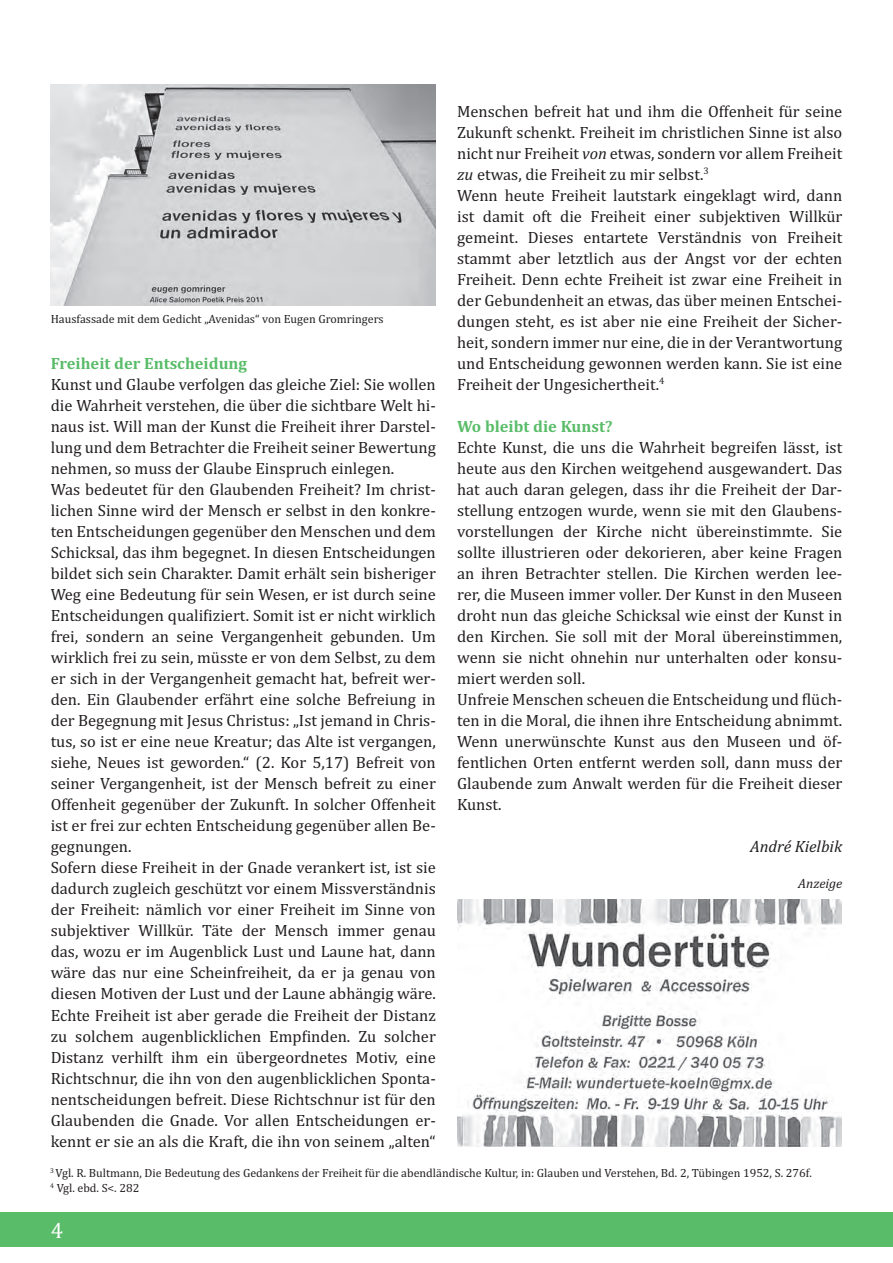
<style>
.page{position:relative;width:893px;height:1263px;background:#fff}
.page>*{position:absolute;margin:0;border:0;box-sizing:border-box;transform-origin:0 0}
.t1{font:22.5px "Cambria";color:#fff}
.t2{font:16.5px/21px "Cambria";color:#231f20}
.t3{font:700 16.5px "Cambria";color:#59bc68}
.t4{font:italic 16.5px "Cambria";color:#231f20}
.t5{font:italic 13.5px "Cambria";letter-spacing:-.005em;color:#231f20}
.t6{font:12px/15px "Cambria";color:#231f20}
.s1{font-style:italic}
</style>
<div class="page">
<div style="left:0;top:1211px;width:892px;height:34px;background:#59bc68"></div>
<img style="left:51px;top:85px;width:384px;height:221px">
<img style="left:457px;top:899px;width:384px;height:247px">
<p class="t6" style="left:51px;top:311px;width:334px">Hausfassade mit dem Gedicht „Avenidas“ von Eugen Gromringers</p>
<p class="t3" style="left:51px;top:351px;width:198px">Freiheit der Entscheidung</p>
<p class="t2" style="left:51px;top:373px;width:386px">Kunst und Glaube verfolgen das gleiche Ziel: Sie wollen die Wahrheit verstehen, die über die sichtbare Welt hi&shy;naus ist. Will man der Kunst die Freiheit ihrer Darstel&shy;lung und dem Betrachter die Freiheit seiner Bewertung nehmen, so muss der Glaube Einspruch einlegen.<br>Was bedeutet für den Glaubenden Freiheit? Im christ&shy;lichen Sinne wird der Mensch er selbst in den konkre&shy;ten Entscheidungen gegenüber den Menschen und dem Schicksal, das ihm begegnet. In diesen Entscheidungen bildet sich sein Charakter. Damit erhält sein bisheriger Weg eine Bedeutung für sein Wesen, er ist durch seine Entscheidungen qualifiziert. Somit ist er nicht wirklich frei, sondern an seine Vergangenheit gebunden. Um wirklich frei zu sein, müsste er von dem Selbst, zu dem er sich in der Vergangenheit gemacht hat, befreit wer&shy;den. Ein Glaubender erfährt eine solche Befreiung in der Begegnung mit Jesus Christus: „Ist jemand in Chris&shy;tus, so ist er eine neue Kreatur; das Alte ist vergangen, siehe, Neues ist geworden.“ (2. Kor 5,17) Befreit von seiner Vergangenheit, ist der Mensch befreit zu einer Offenheit gegenüber der Zukunft. In solcher Offenheit ist er frei zur echten Entscheidung gegenüber allen Be&shy;gegnungen.<br>Sofern diese Freiheit in der Gnade verankert ist, ist sie dadurch zugleich geschützt vor einem Missverständnis der Freiheit: nämlich vor einer Freiheit im Sinne von subjektiver Willkür. Täte der Mensch immer genau das, wozu er im Augenblick Lust und Laune hat, dann wäre das nur eine Scheinfreiheit, da er ja genau von diesen Motiven der Lust und der Laune abhängig wäre.<br>Echte Freiheit ist aber gerade die Freiheit der Distanz zu solchem augenblicklichen Empfinden. Zu solcher Distanz verhilft ihm ein übergeordnetes Motiv, eine Richtschnur, die ihn von den augenblicklichen Sponta&shy;nentscheidungen befreit. Diese Richtschnur ist für den Glaubenden die Gnade. Vor allen Entscheidungen er&shy;kennt er sie an als die Kraft, die ihn von seinem „alten“</p>
<p class="t2" style="left:457px;top:101px;width:386px">Menschen befreit hat und ihm die Offenheit für seine Zukunft schenkt. Freiheit im christlichen Sinne ist also nicht nur Freiheit <span class="s1">von</span> etwas, sondern vor allem Freiheit <span class="s1">zu</span> etwas, die Freiheit zu mir selbst.<sup>3<br></sup>Wenn heute Freiheit lautstark eingeklagt wird, dann ist damit oft die Freiheit einer subjektiven Willkür gemeint. Dieses entartete Verständnis von Freiheit stammt aber letztlich aus der Angst vor der echten Freiheit. Denn echte Freiheit ist zwar eine Freiheit in der Gebundenheit an etwas, das über meinen Entschei&shy;dungen steht, es ist aber nie eine Freiheit der Sicher&shy;heit, sondern immer nur eine, die in der Verantwortung und Entscheidung gewonnen werden kann. Sie ist eine Freiheit der Ungesichertheit.<sup>4</sup></p>
<p class="t3" style="left:457px;top:414px;width:157px">Wo bleibt die Kunst?</p>
<p class="t2" style="left:457px;top:436px;width:386px">Echte Kunst, die uns die Wahrheit begreifen lässt, ist heute aus den Kirchen weitgehend ausgewandert. Das hat auch daran gelegen, dass ihr die Freiheit der Dar&shy;stellung entzogen wurde, wenn sie mit den Glaubens&shy;vorstellungen der Kirche nicht übereinstimmte. Sie sollte illustrieren oder dekorieren, aber keine Fragen an ihren Betrachter stellen. Die Kirchen werden lee&shy;rer, die Museen immer voller. Der Kunst in den Museen droht nun das gleiche Schicksal wie einst der Kunst in den Kirchen. Sie soll mit der Moral übereinstimmen, wenn sie nicht ohnehin nur unterhalten oder konsu&shy;miert werden soll.<br>Unfreie Menschen scheuen die Entscheidung und flüch&shy;ten in die Moral, die ihnen ihre Entscheidung abnimmt.<br>Wenn unerwünschte Kunst aus den Museen und öf&shy;fentlichen Orten entfernt werden soll, dann muss der Glaubende zum Anwalt werden für die Freiheit dieser Kunst.</p>
<p class="t4" style="left:749px;top:834px;width:94px">André Kielbik</p>
<p class="t5" style="left:798px;top:873px;width:45px">Anzeige</p>
<p class="t6" style="left:50px;top:1164px;width:762px"><sup>3</sup> Vgl. R. Bultmann, Die Bedeutung des Gedankens der Freiheit für die abendländische Kultur, in: Glauben und Verstehen, Bd. 2, Tübingen 1952, S. 276f.<br><sup>4</sup> Vgl. ebd. S&lt;. 282</p>
<h1 class="t1" style="left:51px;top:1216px;width:14px">4</h1>
</div>
